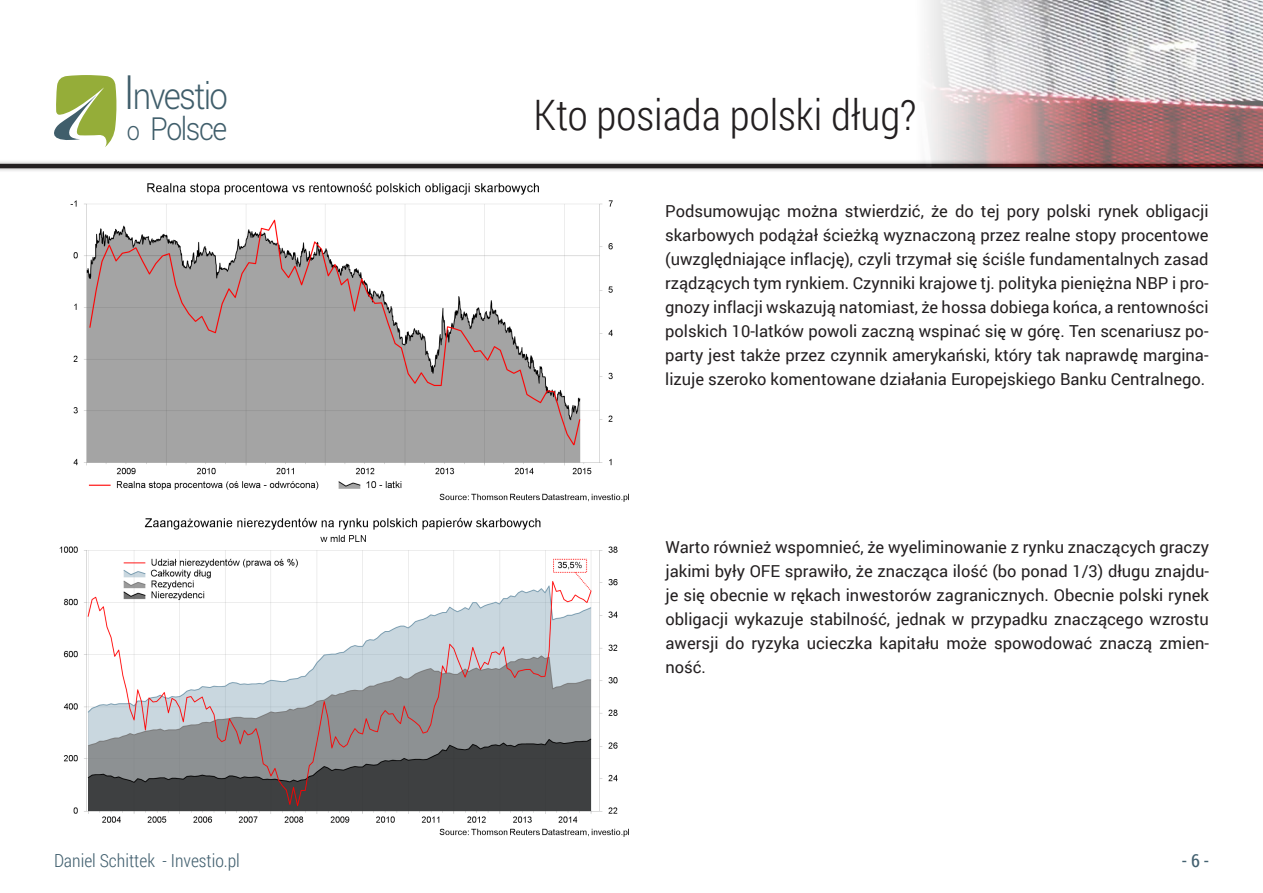
<style>
.page{position:relative;width:1263px;height:893px;background:#fff}
.page>*{position:absolute;margin:0;border:0;box-sizing:border-box;transform-origin:0 0}
.naglowek{font:300 42px "Roboto Condensed";color:#231f20}
.t1{font:300 36.75px "Roboto";letter-spacing:-.05em;color:#405e6b;scale:.9 1}
.t2{font:300 31.8px "Roboto";letter-spacing:-.05em;color:#405e6b;scale:.9 1}
.t3{font:300 18px "Roboto Condensed";color:#42606f}
.t4{font:18px "Roboto Condensed";color:#42606f}
.ramka_tekstowa_obok{font:16.5px/24px "Roboto";color:#231f20;text-align:justify}
.s1{font-size:47.4px}
.s2{font-size:26.25px}
</style>
<div class="page">
<svg style="left:54px;top:75px;width:63px;height:72px"></svg>
<div style="left:0;top:159px;width:1263px;height:14px;background:#231f20;opacity:.4"></div>
<hr style="left:0;top:164px;width:1263px;height:4px;background:#231f20">
<img style="left:915px;top:0;width:348px;height:166px">
<img style="left:70px;top:182px;width:559px;height:320px">
<img style="left:59px;top:517px;width:570px;height:320px">
<h2 class="t1" style="left:123px;top:70px;width:118px"><span class="s1">I</span>nvestio</h2>
<h3 class="t2" style="left:127px;top:107px;width:113px"><span class="s2">o</span> Polsce</h3>
<p class="naglowek" style="left:533px;top:86px;width:385px">Kto posiada polski dług?</p>
<p class="ramka_tekstowa_obok" style="left:665px;top:199px;width:545px">Podsumowując można stwierdzić, że do tej pory polski rynek obligacji skarbowych podążał ścieżką wyznaczoną przez realne stopy procentowe (uwzględniające inflację), czyli trzymał się ściśle fundamentalnych zasad rządzących tym rynkiem. Czynniki krajowe tj. polityka pieniężna NBP i pro&shy;gnozy inflacji wskazują natomiast, że hossa dobiega końca, a rentowności polskich 10-latków powoli zaczną wspinać się w górę. Ten scenariusz po&shy;party jest także przez czynnik amerykański, który tak naprawdę margina&shy;lizuje szeroko komentowane działania Europejskiego Banku Centralnego.</p>
<p class="ramka_tekstowa_obok" style="left:665px;top:534px;width:545px">Warto również wspomnieć, że wyeliminowanie z rynku znaczących graczy jakimi były OFE sprawiło, że znacząca ilość (bo ponad 1/3) długu znajdu&shy;je się obecnie w rękach inwestorów zagranicznych. Obecnie polski rynek obligacji wykazuje stabilność, jednak w przypadku znaczącego wzrostu awersji do ryzyka ucieczka kapitału może spowodować znaczą zmien&shy;ność.</p>
<p class="t3" style="left:54px;top:848px;width:187px">Daniel Schittek - Investio.pl</p>
<p class="t4" style="left:1182px;top:848px;width:29px">- 6 -</p>
</div>
